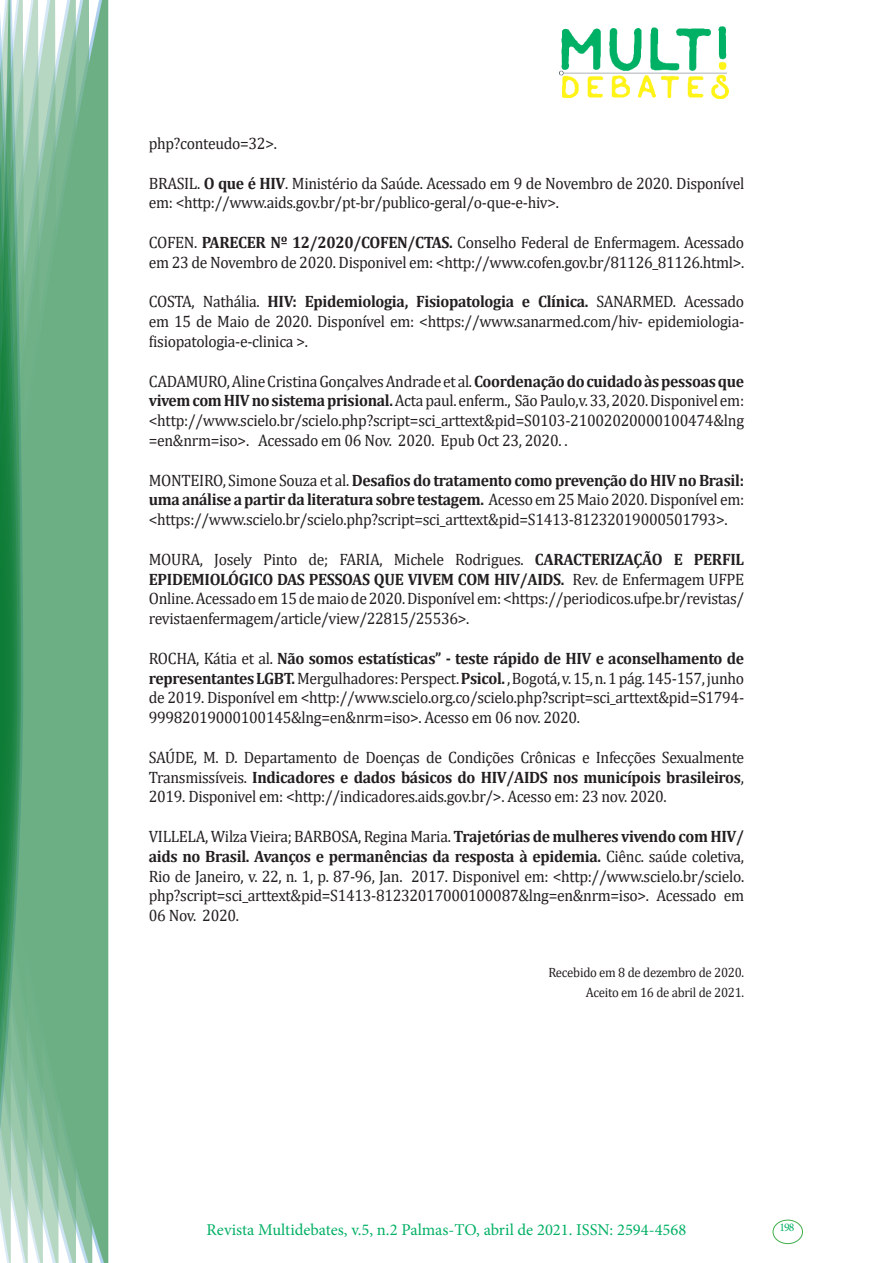
<style>
.page{position:relative;width:893px;height:1263px;background:#fff}
.page>*{position:absolute;margin:0;border:0;box-sizing:border-box;transform-origin:0 0}
.texto{font:16.5px/19.8px "Cambria";letter-spacing:-.02em;color:#231f20;text-align:justify;scale:.95 1}
.t1{font:16.5px "Minion Pro";color:#00b064}
.texto-2{font:13.5px "Cambria";letter-spacing:-.02em;color:#231f20;scale:.95 1}
.t2{font:11.7px "Minion Pro";color:#00b064}
.s1{font-weight:700}
</style>
<div class="page">
<img style="left:559px;top:26px;width:169px;height:72px">
<div style="left:95px;top:0;width:14px;height:1263px;background:#6caf84"></div>
<svg style="left:79px;top:0;width:16px;height:1263px;background:#71b289"></svg>
<svg style="left:62px;top:0;width:17px;height:1263px;background:#75b48c"></svg>
<svg style="left:45px;top:0;width:17px;height:1263px;background:#7cb792"></svg>
<svg style="left:30px;top:0;width:15px;height:1263px;background:#80ba96"></svg>
<svg style="left:0;top:0;width:30px;height:1263px;background:#61a97f"></svg>
<div style="left:772px;top:1219px;width:31px;height:25px;border:1px solid #40ae49;border-radius:50%"></div>
<p class="texto" style="left:149px;top:133px;width:136px">php?conteudo=32&gt;.</p>
<p class="texto" style="left:149px;top:173px;width:628px">BRASIL. <span class="s1">O que é HIV</span>. Ministério da Saúde. Acessado em 9 de Novembro de 2020. Disponível em: &lt;http://www.aids.gov.br/pt-br/publico-geral/o-que-e-hiv&gt;.</p>
<p class="texto" style="left:149px;top:232px;width:628px">COFEN. <span class="s1">PARECER Nº 12/2020/COFEN/CTAS.</span> Conselho Federal de Enfermagem. Acessado em 23 de Novembro de 2020. Disponivel em: &lt;http://www.cofen.gov.br/81126_81126.html&gt;.</p>
<p class="texto" style="left:149px;top:292px;width:628px">COSTA, Nathália. <span class="s1">HIV: Epidemiologia, Fisiopatologia e Clínica.</span> SANARMED. Acessado em 15 de Maio de 2020. Disponível em: &lt;https://www.sanarmed.com/hiv- epidemiologia&shy;fisiopatologia-e-clinica &gt;.</p>
<p class="texto" style="left:149px;top:371px;width:628px">CADAMURO, Aline Cristina Gonçalves Andrade et al. <span class="s1">Coordenação do cuidado às pessoas que vivem com HIV no sistema prisional.</span> Acta paul. enferm., São Paulo,v. 33, 2020. Disponivel em: &lt;http://www.scielo.br/scielo.php?script=sci_arttext&amp;pid=S0103-21002020000100474&amp;lng =en&amp;nrm=iso&gt;. Acessado em 06 Nov. 2020. Epub Oct 23, 2020. .</p>
<p class="texto" style="left:149px;top:470px;width:628px">MONTEIRO, Simone Souza et al. <span class="s1">Desafios do tratamento como prevenção do HIV no Brasil: uma análise a partir da literatura sobre testagem.</span> Acesso em 25 Maio 2020. Disponível em: &lt;https://www.scielo.br/scielo.php?script=sci_arttext&amp;pid=S1413-81232019000501793&gt;.</p>
<p class="texto" style="left:149px;top:549px;width:628px">MOURA, Josely Pinto de; FARIA, Michele Rodrigues. <span class="s1">CARACTERIZAÇÃO E PERFIL EPIDEMIOLÓGICO DAS PESSOAS QUE VIVEM COM HIV/AIDS.</span> Rev. de Enfermagem UFPE Online. Acessado em 15 de maio de 2020. Disponível em: &lt;https://periodicos.ufpe.br/revistas/ revistaenfermagem/article/view/22815/25536&gt;.</p>
<p class="texto" style="left:149px;top:648px;width:628px">ROCHA, Kátia et al. <span class="s1">Não somos estatísticas” - teste rápido de HIV e aconselhamento de representantes LGBT.</span> Mergulhadores: Perspect. <span class="s1">Psicol.</span> , Bogotá, v. 15, n. 1 pág. 145-157, junho de 2019. Disponível em &lt;http://www.scielo.org.co/scielo.php?script=sci_arttext&amp;pid=S1794- 99982019000100145&amp;lng=en&amp;nrm=iso&gt;. Acesso em 06 nov. 2020.</p>
<p class="texto" style="left:149px;top:747px;width:628px">SAÚDE, M. D. Departamento de Doenças de Condições Crônicas e Infecções Sexualmente Transmissíveis. <span class="s1">Indicadores e dados básicos do HIV/AIDS nos municípois brasileiros</span>, 2019. Disponivel em: &lt;http://indicadores.aids.gov.br/&gt;. Acesso em: 23 nov. 2020.</p>
<p class="texto" style="left:149px;top:826px;width:628px">VILLELA, Wilza Vieira; BARBOSA, Regina Maria. <span class="s1">Trajetórias de mulheres vivendo com HIV/ aids no Brasil. Avanços e permanências da resposta à epidemia.</span> Ciênc. saúde coletiva, Rio de Janeiro, v. 22, n. 1, p. 87-96, Jan. 2017. Disponivel em: &lt;http://www.scielo.br/scielo. php?script=sci_arttext&amp;pid=S1413-81232017000100087&amp;lng=en&amp;nrm=iso&gt;. Acessado em 06 Nov. 2020.</p>
<p class="texto-2" style="left:548px;top:964px;width:208px">Recebido em 8 de dezembro de 2020.</p>
<p class="texto-2" style="left:586px;top:984px;width:168px">Aceito em 16 de abril de 2021.</p>
<p class="t1" style="left:207px;top:1218px;width:481px">Revista Multidebates, v.5, n.2 Palmas-TO, abril de 2021. ISSN: 2594-4568</p>
<p class="t2" style="left:779px;top:1219px;width:16px">198</p>
</div>
